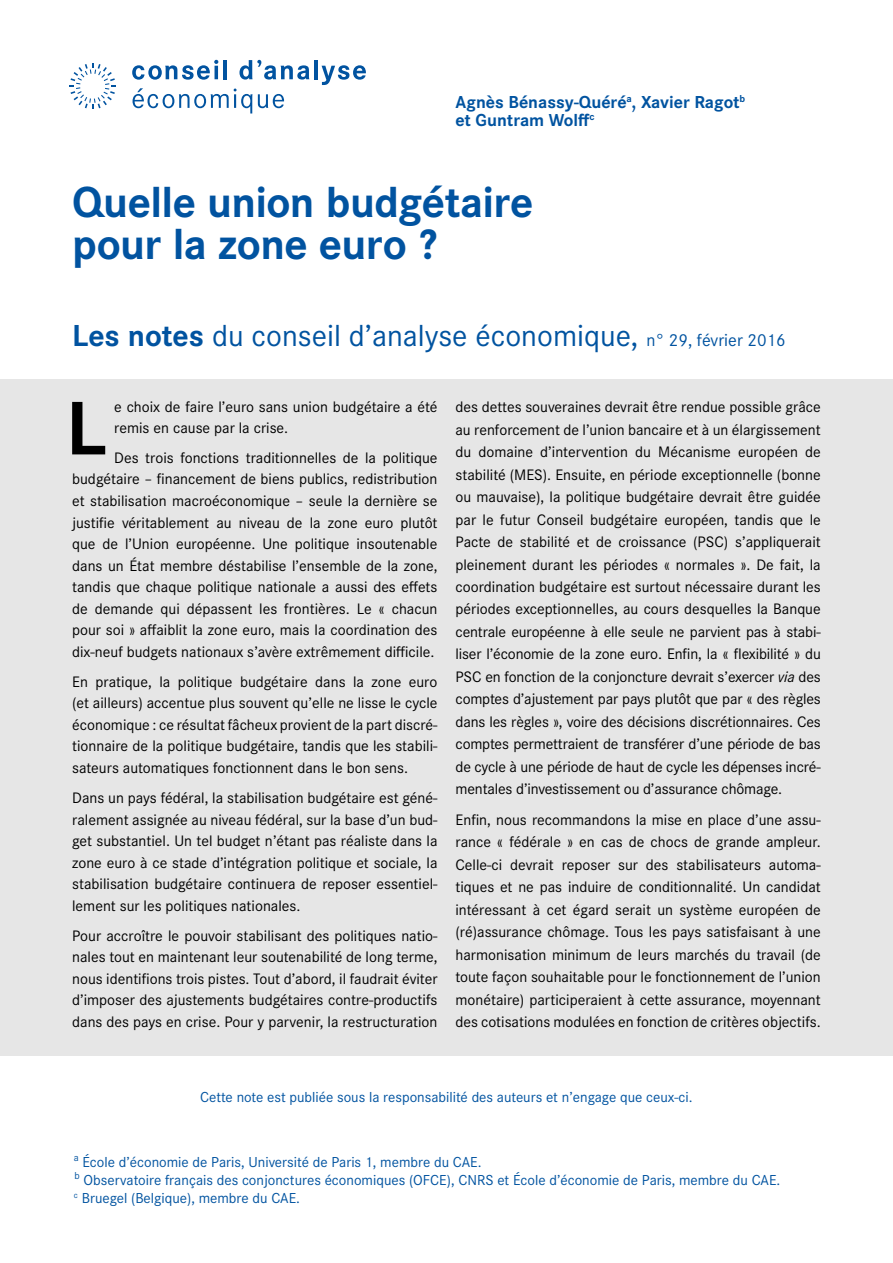
<style>
.page{position:relative;width:893px;height:1263px;background:#fff}
.page>*{position:absolute;margin:0;border:0;box-sizing:border-box;transform-origin:0 0}
.Résumé____lettrine{font:700 78.75px "Corporate S";color:#000}
.Titre_de_la_Note{font:700 45px/42px "Corporate S";letter-spacing:-.01em;color:#0153a0}
.t1{font:31.5px "Corporate S";color:#0153a0}
.Auteurs{font:700 18px/18px "Corporate S";color:#0153a0}
.Résumé{font:15.75px/22.5px "Corporate S";color:#000;text-align:justify}
.Résumé____lettrine-2{font:15.75px/21px "Corporate S";color:#000}
.Organisme{font:15px "Corporate S";color:#0153a0}
.s1{font-weight:700}
.s2{font-size:18px}
.s3{font-style:italic}
</style>
<div class="page">
<div style="left:0;top:379px;width:893px;height:676px;background:#e6e6e6"></div>
<svg style="left:132px;top:60px;width:86px;height:20px"></svg>
<hr style="left:223px;top:60px;width:4px;height:19px;background:#0153a0">
<svg style="left:239px;top:60px;width:70px;height:20px"></svg>
<hr style="left:314px;top:60px;width:3px;height:19px;background:#0153a0">
<svg style="left:322px;top:65px;width:44px;height:20px"></svg>
<svg style="left:133px;top:88px;width:151px;height:25px"></svg>
<svg style="left:70px;top:63px;width:46px;height:46px"></svg>
<p class="Auteurs" style="left:455px;top:93px;width:291px">Agnès Bénassy-Quéré<sup>a</sup>, Xavier Ragot<sup>b </sup>et Guntram Wolff<sup>c</sup></p>
<p class="Titre_de_la_Note" style="left:72px;top:179px;width:463px">Quelle union budgétaire pour la zone euro ?</p>
<p class="t1" style="left:72px;top:315px;width:715px"><span class="s1">Les notes</span> du conseil d’analyse économique, <span class="s2">n° 29, février 2016</span></p>
<p class="Résumé____lettrine" style="left:66px;top:374px;width:42px">L</p>
<p class="Résumé____lettrine-2" style="left:114px;top:396px;width:325px">e choix de faire l’euro sans union budgétaire a été remis en cause par la crise.</p>
<p class="Résumé" style="left:72px;top:446px;width:367px;line-height:21.6px;text-indent:42px">Des trois fonctions traditionnelles de la politique budgétaire – financement de biens publics, redistribution et stabilisation macroéconomique – seule la dernière se justifie véritablement au niveau de la zone euro plutôt que de l’Union européenne. Une politique insoutenable dans un État membre déstabilise l’ensemble de la zone, tandis que chaque politique nationale a aussi des effets de demande qui dépassent les frontières. Le « chacun pour soi » affaiblit la zone euro, mais la coordination des dix-neuf budgets nationaux s’avère extrêmement difficile.</p>
<p class="Résumé" style="left:72px;top:670px;width:367px;line-height:21.6px">En pratique, la politique budgétaire dans la zone euro (et ailleurs) accentue plus souvent qu’elle ne lisse le cycle économique : ce résultat fâcheux provient de la part discré&shy;tionnaire de la politique budgétaire, tandis que les stabili&shy;sateurs automatiques fonctionnent dans le bon sens.</p>
<p class="Résumé" style="left:72px;top:786px;width:367px;line-height:21.6px">Dans un pays fédéral, la stabilisation budgétaire est géné&shy;ralement assignée au niveau fédéral, sur la base d’un bud&shy;get substantiel. Un tel budget n’étant pas réaliste dans la zone euro à ce stade d’intégration politique et sociale, la stabilisation budgétaire continuera de reposer essentiel&shy;lement sur les politiques nationales.</p>
<p class="Résumé" style="left:72px;top:924px;width:367px;line-height:21.6px">Pour accroître le pouvoir stabilisant des politiques natio&shy;nales tout en maintenant leur soutenabilité de long terme, nous identifions trois pistes. Tout d’abord, il faudrait éviter d’imposer des ajustements budgétaires contre-productifs dans des pays en crise. Pour y parvenir, la restructuration</p>
<p class="Résumé" style="left:455px;top:395px;width:367px">des dettes souveraines devrait être rendue possible grâce au renforcement de l’union bancaire et à un élargissement du domaine d’intervention du Mécanisme européen de stabilité (MES). Ensuite, en période exceptionnelle (bonne ou mauvaise), la politique budgétaire devrait être guidée par le futur Conseil budgétaire européen, tandis que le Pacte de stabilité et de croissance (PSC) s’appliquerait pleinement durant les périodes « normales ». De fait, la coordination budgétaire est surtout nécessaire durant les périodes exceptionnelles, au cours desquelles la Banque centrale européenne à elle seule ne parvient pas à stabi&shy;liser l’économie de la zone euro. Enfin, la « flexibilité » du PSC en fonction de la conjoncture devrait s’exercer <span class="s3">via</span> des comptes d’ajustement par pays plutôt que par « des règles dans les règles », voire des décisions discrétionnaires. Ces comptes permettraient de transférer d’une période de bas de cycle à une période de haut de cycle les dépenses incré&shy;mentales d’investissement ou d’assurance chômage.</p>
<p class="Résumé" style="left:455px;top:808px;width:367px">Enfin, nous recommandons la mise en place d’une assu&shy;rance « fédérale » en cas de chocs de grande ampleur.<br>Celle-ci devrait reposer sur des stabilisateurs automa&shy;tiques et ne pas induire de conditionnalité. Un candidat intéressant à cet égard serait un système européen de (ré)assurance chômage. Tous les pays satisfaisant à une harmonisation minimum de leurs marchés du travail (de toute façon souhaitable pour le fonctionnement de l’union monétaire) participeraient à cette assurance, moyennant des cotisations modulées en fonction de critères objectifs.</p>
<p class="Organisme" style="left:200px;top:1087px;width:494px">Cette note est publiée sous la responsabilité des auteurs et n’engage que ceux-ci.</p>
<p class="Organisme" style="left:74px;top:1152px;width:409px"><sup>a</sup> École d’économie de Paris, Université de Paris 1, membre du CAE.</p>
<p class="Organisme" style="left:75px;top:1170px;width:707px"><sup>b</sup> Observatoire français des conjonctures économiques (OFCE), CNRS et École d’économie de Paris, membre du CAE.</p>
<p class="Organisme" style="left:74px;top:1188px;width:228px"><sup>c</sup> Bruegel (Belgique), membre du CAE.</p>
</div>
